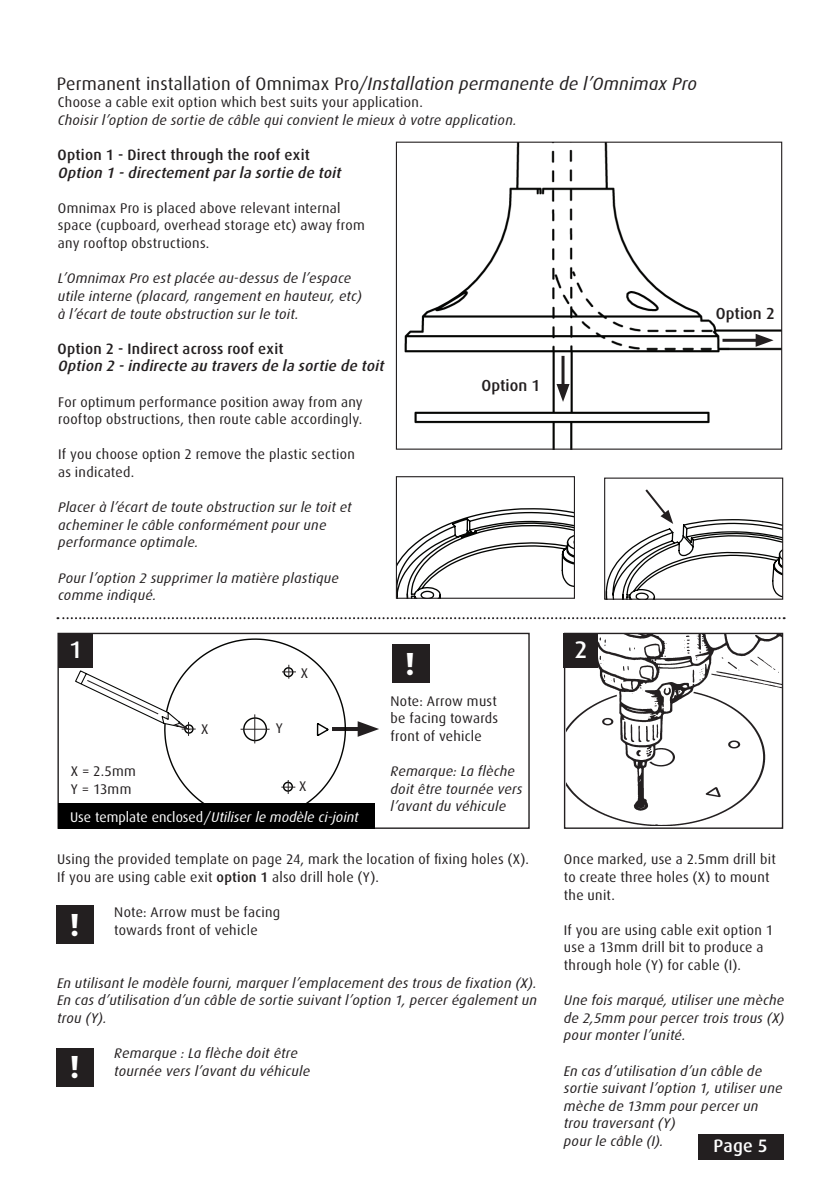
<style>
.page{position:relative;width:840px;height:1191px;background:#fff}
.page>*{position:absolute;margin:0;border:0;box-sizing:border-box;transform-origin:0 0}
.t1{font:700 32px "Dax";color:#fff}
.t2{font:500 24px "Dax";color:#fff}
.t3{font:italic 18px "Dax";letter-spacing:.01em;color:#231f20}
.t4{font:500 18px "Dax";color:#fff}
.t5{font:500 16px "Dax";color:#231f20}
.t6{font:italic 500 15px "Dax";color:#231f20}
.t7{font:500 15px "Dax";letter-spacing:.02em;color:#231f20}
.t8{font:italic 14px/17.6px "Dax";letter-spacing:.02em;color:#231f20}
.t9{font:14px/17.6px "Dax";letter-spacing:.02em;color:#231f20}
.t10{font:italic 14px "Dax";color:#fff}
.s1{font-style:normal}
.s2{font-weight:500}
</style>
<div class="page">
<div style="left:697px;top:1134px;width:85px;height:26px;background:#231f20"></div>
<img style="left:404px;top:144px;width:375px;height:304px">
<div style="left:395px;top:142px;width:386px;height:308px;border:1px solid #231f20"></div>
<svg style="left:397px;top:508px;width:175px;height:89px"></svg>
<div style="left:395px;top:476px;width:179px;height:123px;border:1px solid #231f20"></div>
<div style="left:603px;top:477px;width:179px;height:123px;border:1px solid #231f20"></div>
<svg style="left:604px;top:487px;width:178px;height:112px"></svg>
<div style="left:57px;top:633px;width:472px;height:196px;border:1px solid #231f20"></div>
<hr style="left:332px;top:727px;width:33px;height:4px;background:#231f20">
<svg style="left:357px;top:721px;width:22px;height:16px"></svg>
<img style="left:566px;top:635px;width:214px;height:190px">
<div style="left:563px;top:633px;width:219px;height:196px;border:1px solid #231f20"></div>
<div style="left:391px;top:644px;width:38px;height:38px;background:#231f20"></div>
<div style="left:563px;top:633px;width:34px;height:34px;background:#231f20"></div>
<hr style="left:561px;top:356px;width:3px;height:33px;background:#231f20">
<svg style="left:556px;top:384px;width:13px;height:18px"></svg>
<hr style="left:722px;top:339px;width:38px;height:3px;background:#231f20">
<svg style="left:755px;top:334px;width:18px;height:13px"></svg>
<div style="left:59px;top:633px;width:34px;height:34px;background:#231f20"></div>
<div style="left:621px;top:144px;width:44px;height:86px;background:#fff"></div>
<div style="left:427px;top:144px;width:43px;height:96px;background:#fff"></div>
<div style="left:56px;top:905px;width:38px;height:38px;background:#231f20"></div>
<svg style="left:74px;top:638px;width:272px;height:165px"></svg>
<svg style="left:57px;top:617px;width:727px;height:2px"></svg>
<div style="left:56px;top:1048px;width:38px;height:38px;background:#231f20"></div>
<div style="left:58px;top:803px;width:316px;height:25px;background:#000"></div>
<p class="t3" style="left:57px;top:73px;width:641px"><span class="s1">Permanent installation of Omnimax Pro/</span>Installation permanente de l’Omnimax Pro</p>
<p class="t9" style="left:58px;top:94px;width:366px">Choose a cable exit option which best suits your application.</p>
<p class="t8" style="left:58px;top:111px;width:460px">Choisir l’option de sortie de câble qui convient le mieux à votre application.</p>
<p class="t7" style="left:58px;top:146px;width:253px">Option 1 - Direct through the roof exit</p>
<p class="t6" style="left:58px;top:164px;width:288px">Option 1 -directementparla sortie de toit</p>
<p class="t9" style="left:58px;top:199px;width:308px">Omnimax Pro is placed above relevant internal space (cupboard, overhead storage etc) away from any rooftop obstructions.</p>
<p class="t8" style="left:58px;top:270px;width:305px">L’Omnimax Pro est placée au-dessus de l’espace utile interne (placard, rangement en hauteur, etc) à l’écart de toute obstruction sur le toit.</p>
<p class="t7" style="left:58px;top:340px;width:227px">Option 2 - Indirect across roof exit</p>
<p class="t6" style="left:58px;top:358px;width:331px">Option 2 -indirecte au traversde la sortie de toit</p>
<p class="t9" style="left:58px;top:393px;width:306px">For optimum performance position away from any rooftop obstructions, then route cable accordingly.</p>
<p class="t9" style="left:58px;top:446px;width:298px">If you choose option 2 remove the plastic section as indicated.</p>
<p class="t8" style="left:58px;top:498px;width:295px">Placer à l’écart de toute obstruction sur le toit et acheminer le câble conformément pour une performance optimale.</p>
<p class="t8" style="left:58px;top:569px;width:282px">Pour l’option 2 supprimer la matière plastique comme indiqué.</p>
<h2 class="t2" style="left:69px;top:636px;width:15px">1</h2>
<p class="t9" style="left:300px;top:664px;width:9px">X</p>
<h1 class="t1" style="left:404px;top:645px;width:12px">!</h1>
<p class="t5" style="left:481px;top:376px;width:60px">Option 1</p>
<p class="t9" style="left:71px;top:762px;width:66px">X = 2.5mm<br>Y = 13mm</p>
<p class="t9" style="left:201px;top:721px;width:9px">X</p>
<p class="t9" style="left:276px;top:719px;width:8px">Y</p>
<p class="t9" style="left:299px;top:778px;width:9px">X</p>
<p class="t10" style="left:70px;top:809px;width:290px"><span class="s1">Use template enclosed/</span>Utiliser le modèle ci-joint</p>
<p class="t9" style="left:390px;top:692px;width:109px;text-align:justify">Note: Arrow must be facing towards front of vehicle</p>
<p class="t8" style="left:390px;top:762px;width:133px">Remarque: La flèche doit être tournée vers l’avant du véhicule</p>
<p class="t9" style="left:57px;top:850px;width:473px">Using the provided template on page 24, mark the location of fixing holes (X).<br>If you are using cable exit <span class="s2">option 1</span> also drill hole (Y).</p>
<p class="t9" style="left:114px;top:903px;width:167px">Note: Arrow must be facing</p>
<h1 class="t1" style="left:69px;top:906px;width:12px">!</h1>
<p class="t9" style="left:114px;top:921px;width:145px">towards front of vehicle</p>
<p class="t8" style="left:57px;top:974px;width:481px;text-align:justify">En utilisant le modèle fourni, marquer l’emplacement des trous de fixation (X).<br>En cas d’utilisation d’un câble de sortie suivant l’option 1, percer également un trou (Y).</p>
<p class="t8" style="left:114px;top:1044px;width:185px">Remarque : La flèche doit être</p>
<h1 class="t1" style="left:69px;top:1049px;width:12px">!</h1>
<p class="t8" style="left:114px;top:1062px;width:197px">tournée vers l’avant du véhicule</p>
<h2 class="t2" style="left:574px;top:636px;width:15px">2</h2>
<p class="t5" style="left:715px;top:304px;width:60px">Option 2</p>
<p class="t9" style="left:563px;top:850px;width:213px">Once marked, use a 2.5mm drill bit to create three holes (X) to mount the unit.</p>
<p class="t9" style="left:563px;top:921px;width:210px">If you are using cable exit option 1 use a 13mm drill bit to produce a through hole (Y) for cable (I).</p>
<p class="t8" style="left:563px;top:991px;width:222px;text-align:justify">Une fois marqué, utiliser une mèche de 2,5mm pour percer trois trous (X) pour monter l’unité.</p>
<p class="t8" style="left:563px;top:1062px;width:220px">En cas d’utilisation d’un câble de sortie suivant l’option 1, utiliser une mèche de 13mm pour percer un trou traversant (Y)<br>pour le câble (I).</p>
<p class="t4" style="left:713px;top:1135px;width:55px">Page 5</p>
</div>
